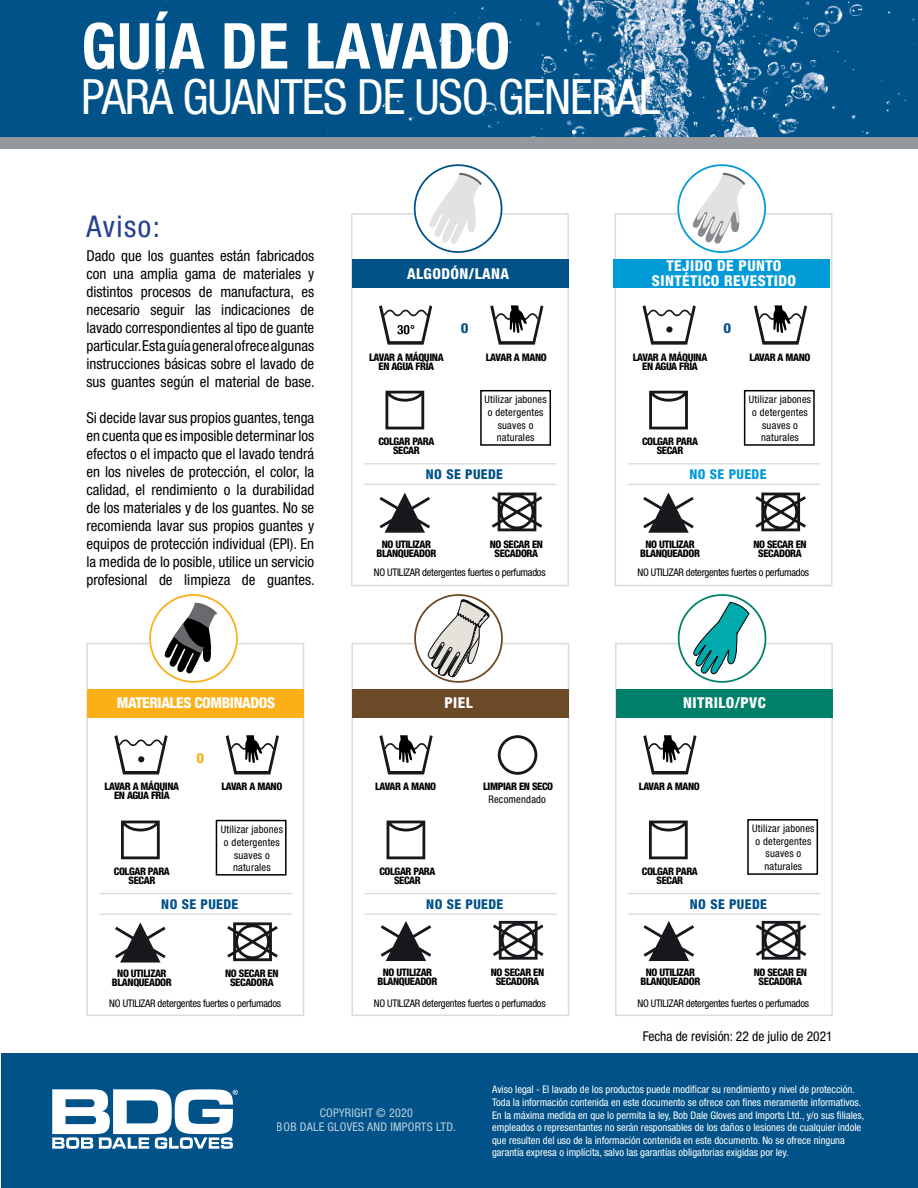
<style>
.page{position:relative;width:918px;height:1188px;background:#fff}
.page>*{position:absolute;margin:0;border:0;box-sizing:border-box;transform-origin:0 0}
.t1{font:700 condensed 63.6px "Helvetica Neue";letter-spacing:.01em;color:#fff}
.t2{font:condensed 48.75px "Helvetica Neue";letter-spacing:-.025em;color:#fff}
.t3{font:condensed 30px "Helvetica Neue";letter-spacing:.05em;color:#25408f}
.t4{font:condensed 15px/18px "Helvetica Neue";color:#000;text-align:justify}
.t5{font:800 condensed 15px/15px "Helvetica Neue";letter-spacing:.03em;color:#fff;text-align:center}
.t6{font:800 condensed 15px "Helvetica Neue";letter-spacing:-.025em;color:#fff}
.t7{font:800 condensed 13.5px "Helvetica Neue";letter-spacing:.03em;color:#005288}
.t8{font:condensed 13.5px "Helvetica Neue";color:#000}
.t9{font:800 condensed 13.5px "Helvetica Neue";letter-spacing:.03em;color:#009ad7}
.t10{font:800 condensed 13.5px "Helvetica Neue";color:#fcaf17}
.t11{font:condensed 12px/14.4px "Helvetica Neue";letter-spacing:.02em;color:#fff;text-align:center}
.t12{font:condensed 10.5px/12.6px "Helvetica Neue";color:#fff}
.t13{font:condensed 10.5px "Helvetica Neue";letter-spacing:-.025em;color:#000}
.t14{font:condensed 10.5px/12.6px "Helvetica Neue";letter-spacing:.02em;color:#000;text-align:center}
.t15{font:800 condensed 10.35px/9px "Helvetica Neue";letter-spacing:-.035em;color:#000;text-align:center}
</style>
<div class="page">
<div style="left:1px;top:1053px;width:917px;height:135px;background:#005288"></div>
<img style="left:0;top:0;width:918px;height:138px">
<div style="left:0;top:138px;width:918px;height:11px;background:#95989c"></div>
<div style="left:351px;top:213px;width:218px;height:373px;background:#fff;border:2px solid #dbdbdc"></div>
<div style="left:351px;top:643px;width:218px;height:373px;background:#fff;border:2px solid #dbdbdc"></div>
<div style="left:352px;top:259px;width:217px;height:29px;background:#005288"></div>
<div style="left:353px;top:689px;width:216px;height:29px;background:#6c4927"></div>
<svg style="left:490px;top:305px;width:53px;height:40px"></svg>
<svg style="left:380px;top:493px;width:50px;height:40px"></svg>
<svg style="left:492px;top:493px;width:50px;height:38px"></svg>
<svg style="left:385px;top:391px;width:39px;height:38px"></svg>
<svg style="left:414px;top:164px;width:88px;height:89px"></svg>
<hr style="left:364px;top:463px;width:193px;height:1px;background:#dbdbdc">
<hr style="left:364px;top:893px;width:193px;height:1px;background:#dbdbdc">
<hr style="left:364px;top:484px;width:193px;height:1px;background:#dbdbdc">
<hr style="left:364px;top:914px;width:193px;height:1px;background:#dbdbdc">
<div style="left:615px;top:213px;width:217px;height:373px;background:#fff;border:2px solid #dbdbdc"></div>
<div style="left:615px;top:643px;width:218px;height:373px;background:#fff;border:2px solid #dbdbdc"></div>
<div style="left:86px;top:643px;width:218px;height:373px;background:#fff;border:2px solid #dbdbdc"></div>
<div style="left:613px;top:259px;width:217px;height:29px;background:#009ad7"></div>
<div style="left:616px;top:689px;width:216px;height:29px;background:#008069"></div>
<div style="left:88px;top:689px;width:216px;height:29px;background:#fcaf17"></div>
<svg style="left:643px;top:305px;width:53px;height:40px"></svg>
<svg style="left:666px;top:326px;width:7px;height:7px"></svg>
<svg style="left:677px;top:164px;width:89px;height:89px"></svg>
<hr style="left:628px;top:463px;width:192px;height:1px;background:#dbdbdc">
<hr style="left:628px;top:893px;width:193px;height:1px;background:#dbdbdc">
<hr style="left:99px;top:893px;width:193px;height:1px;background:#dbdbdc">
<hr style="left:628px;top:484px;width:192px;height:1px;background:#dbdbdc">
<hr style="left:628px;top:914px;width:193px;height:1px;background:#dbdbdc">
<hr style="left:99px;top:914px;width:193px;height:1px;background:#dbdbdc">
<svg style="left:149px;top:594px;width:89px;height:89px"></svg>
<svg style="left:678px;top:594px;width:88px;height:89px"></svg>
<svg style="left:414px;top:594px;width:89px;height:89px"></svg>
<svg style="left:379px;top:305px;width:53px;height:40px"></svg>
<div style="left:480px;top:390px;width:71px;height:56px;border:2px solid #000"></div>
<div style="left:744px;top:390px;width:71px;height:56px;border:2px solid #000"></div>
<div style="left:747px;top:819px;width:71px;height:56px;border:2px solid #000"></div>
<svg style="left:498px;top:735px;width:39px;height:40px"></svg>
<svg style="left:643px;top:493px;width:51px;height:40px"></svg>
<svg style="left:755px;top:493px;width:51px;height:38px"></svg>
<svg style="left:754px;top:305px;width:53px;height:40px"></svg>
<svg style="left:649px;top:391px;width:39px;height:38px"></svg>
<svg style="left:114px;top:735px;width:54px;height:39px"></svg>
<div style="left:216px;top:820px;width:71px;height:56px;border:2px solid #000"></div>
<svg style="left:115px;top:922px;width:51px;height:41px"></svg>
<svg style="left:227px;top:922px;width:51px;height:39px"></svg>
<svg style="left:226px;top:735px;width:53px;height:39px"></svg>
<svg style="left:121px;top:821px;width:39px;height:38px"></svg>
<svg style="left:381px;top:921px;width:50px;height:40px"></svg>
<svg style="left:493px;top:921px;width:50px;height:39px"></svg>
<svg style="left:387px;top:821px;width:38px;height:38px"></svg>
<svg style="left:379px;top:735px;width:54px;height:39px"></svg>
<svg style="left:643px;top:735px;width:53px;height:39px"></svg>
<svg style="left:649px;top:821px;width:39px;height:38px"></svg>
<svg style="left:644px;top:921px;width:50px;height:40px"></svg>
<svg style="left:756px;top:921px;width:50px;height:39px"></svg>
<svg style="left:52px;top:1089px;width:186px;height:60px"></svg>
<h1 class="t1" style="left:81px;top:8px;width:430px">GUÍA DE LAVADO</h1>
<h2 class="t2" style="left:81px;top:68px;width:580px">PARA GUANTES DE USO GENERAL</h2>
<h3 class="t3" style="left:86px;top:209px;width:75px">Aviso:</h3>
<p class="t4" style="left:86px;top:247px;width:230px">Dado que los guantes están fabricados con una amplia gama de materiales y distintos procesos de manufactura, es necesario seguir las indicaciones de lavado correspondientes al tipo de guante particular. Esta guía general ofrece algunas instrucciones básicas sobre el lavado de sus guantes según el material de base.</p>
<p class="t4" style="left:86px;top:409px;width:230px">Si decide lavar sus propios guantes, tenga en cuenta que es imposible determinar los efectos o el impacto que el lavado tendrá en los niveles de protección, el color, la calidad, el rendimiento o la durabilidad de los materiales y de los guantes. No se recomienda lavar sus propios guantes y equipos de protección individual (EPI). En la medida de lo posible, utilice un servicio profesional de limpieza de guantes.</p>
<p class="t5" style="left:407px;top:266px;width:103px">ALGODÓN/LANA</p>
<p class="t5" style="left:652px;top:258px;width:146px">TEJIDO DE PUNTO<br>SINTÉTICO REVESTIDO</p>
<p class="t7" style="left:461px;top:320px;width:9px">O</p>
<p class="t7" style="left:723px;top:320px;width:9px">O</p>
<p class="t15" style="left:369px;top:352px;width:76px">LAVAR A MÁQUINA<br>EN AGUA FRÍA</p>
<p class="t15" style="left:486px;top:352px;width:62px">LAVAR A MANO</p>
<p class="t15" style="left:633px;top:352px;width:76px">LAVAR A MÁQUINA<br>EN AGUA FRÍA</p>
<p class="t15" style="left:750px;top:352px;width:62px">LAVAR A MANO</p>
<p class="t15" style="left:378px;top:437px;width:58px">COLGAR PARA<br>SECAR</p>
<p class="t14" style="left:485px;top:393px;width:64px">Utilizar jabones o detergentes suaves o naturales</p>
<p class="t14" style="left:749px;top:393px;width:64px">Utilizar jabones o detergentes suaves o naturales</p>
<p class="t15" style="left:642px;top:437px;width:58px">COLGAR PARA<br>SECAR</p>
<p class="t7" style="left:426px;top:466px;width:79px">NO SE PUEDE</p>
<p class="t9" style="left:689px;top:466px;width:79px">NO SE PUEDE</p>
<p class="t15" style="left:376px;top:539px;width:61px">NO UTILIZAR<br>BLANQUEADOR</p>
<p class="t15" style="left:490px;top:539px;width:55px">NO SECAR EN<br>SECADORA</p>
<p class="t15" style="left:640px;top:539px;width:61px">NO UTILIZAR<br>BLANQUEADOR</p>
<p class="t15" style="left:753px;top:539px;width:55px">NO SECAR EN<br>SECADORA</p>
<p class="t13" style="left:374px;top:566px;width:173px">NO UTILIZAR detergentes fuertes o perfumados</p>
<p class="t13" style="left:637px;top:566px;width:173px">NO UTILIZAR detergentes fuertes o perfumados</p>
<p class="t6" style="left:117px;top:694px;width:160px">MATERIALES COMBINADOS</p>
<p class="t5" style="left:683px;top:695px;width:84px">NITRILO/PVC</p>
<p class="t5" style="left:444px;top:695px;width:30px">PIEL</p>
<p class="t10" style="left:196px;top:750px;width:9px">O</p>
<p class="t15" style="left:105px;top:782px;width:76px">LAVAR A MÁQUINA<br>EN AGUA FRÍA</p>
<p class="t15" style="left:221px;top:782px;width:62px">LAVAR A MANO</p>
<p class="t15" style="left:375px;top:782px;width:62px">LAVAR A MANO</p>
<p class="t15" style="left:483px;top:782px;width:72px">LIMPIAR EN SECO</p>
<p class="t15" style="left:639px;top:782px;width:62px">LAVAR A MANO</p>
<p class="t14" style="left:488px;top:792px;width:59px">Recomendado</p>
<p class="t15" style="left:114px;top:867px;width:58px">COLGAR PARA<br>SECAR</p>
<p class="t14" style="left:221px;top:823px;width:64px">Utilizar jabones o detergentes suaves o naturales</p>
<p class="t15" style="left:379px;top:867px;width:58px">COLGAR PARA<br>SECAR</p>
<p class="t15" style="left:642px;top:867px;width:58px">COLGAR PARA<br>SECAR</p>
<p class="t14" style="left:752px;top:822px;width:64px">Utilizar jabones o detergentes suaves o naturales</p>
<p class="t7" style="left:161px;top:895px;width:79px">NO SE PUEDE</p>
<p class="t7" style="left:690px;top:895px;width:79px">NO SE PUEDE</p>
<p class="t7" style="left:426px;top:895px;width:79px">NO SE PUEDE</p>
<p class="t15" style="left:112px;top:969px;width:61px">NO UTILIZAR<br>BLANQUEADOR</p>
<p class="t15" style="left:225px;top:969px;width:55px">NO SECAR EN<br>SECADORA</p>
<p class="t15" style="left:378px;top:968px;width:61px">NO UTILIZAR<br>BLANQUEADOR</p>
<p class="t15" style="left:491px;top:968px;width:55px">NO SECAR EN<br>SECADORA</p>
<p class="t15" style="left:640px;top:968px;width:61px">NO UTILIZAR<br>BLANQUEADOR</p>
<p class="t15" style="left:754px;top:968px;width:55px">NO SECAR EN<br>SECADORA</p>
<p class="t13" style="left:109px;top:997px;width:173px">NO UTILIZAR detergentes fuertes o perfumados</p>
<p class="t13" style="left:374px;top:997px;width:173px">NO UTILIZAR detergentes fuertes o perfumados</p>
<p class="t13" style="left:637px;top:997px;width:173px">NO UTILIZAR detergentes fuertes o perfumados</p>
<p class="t8" style="left:643px;top:1028px;width:191px">Fecha de revisión: 22 de julio de 2021</p>
<p class="t11" style="left:277px;top:1105px;width:181px">COPYRIGHT © 2020<br>BOB DALE GLOVES AND IMPORTS LTD.</p>
<p class="t12" style="left:492px;top:1083px;width:374px">Aviso legal - El lavado de los productos puede modificar su rendimiento y nivel de protección.<br>Toda la información contenida en este documento se ofrece con fines meramente informativos.<br>En la máxima medida en que lo permita la ley, Bob Dale Gloves and Imports Ltd., y/o sus filiales, empleados o representantes no serán responsables de los daños o lesiones de cualquier índole que resulten del uso de la información contenida en este documento. No se ofrece ninguna garantía expresa o implícita, salvo las garantías obligatorias exigidas por ley.</p>
</div>
